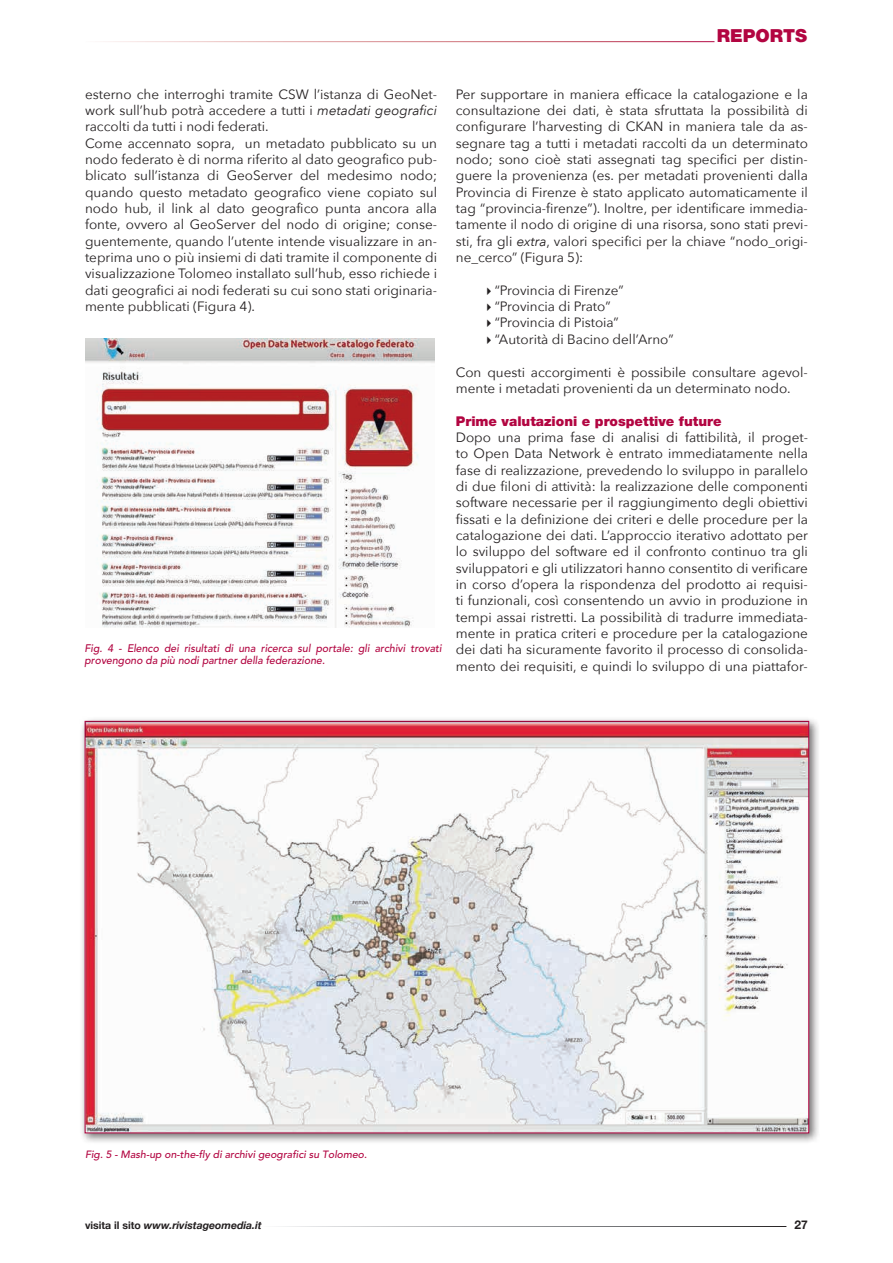
<style>
.page{position:relative;width:893px;height:1263px;background:#fff}
.page>*{position:absolute;margin:0;border:0;box-sizing:border-box;transform-origin:0 0}
.t1{font:900 18px "Helvetica Neue";color:#b20541}
.t2{font:13.5px/16.4px "Avenir Next";color:#231f20}
.t3{font:900 13.5px "Helvetica Neue";color:#b20541}
.t4{font:700 12px "Helvetica Neue";color:#231f20}
.t5{font:italic 500 10.95px/12px "Avenir";color:#b20541;scale:.96 1}
.t6{font:italic 500 10.5px "Avenir";color:#b20541}
.t7{font:italic 700 10.5px "Helvetica Neue";color:#231f20}
.s1{font-style:italic}
.s2{font-style:normal}
</style>
<div class="page">
<img style="left:85px;top:339px;width:350px;height:288px">
<div style="left:79px;top:716px;width:741px;height:428px;background:#231f20;opacity:.65"></div>
<img style="left:87px;top:723px;width:720px;height:408px">
<h1 class="t1" style="left:717px;top:25px;width:92px">REPORTS</h1>
<p class="t2" style="left:85px;top:85px;width:354px">esterno che interroghi tramite CSW l’istanza di GeoNet&shy;work sull’hub potrà accedere a tutti i <span class="s1">metadati geografici </span>raccolti da tutti i nodi federati.<br>Come accennato sopra, un metadato pubblicato su un nodo federato è di norma riferito al dato geografico pub&shy;blicato sull’istanza di GeoServer del medesimo nodo; quando questo metadato geografico viene copiato sul nodo hub, il link al dato geografico punta ancora alla fonte, ovvero al GeoServer del nodo di origine; conse&shy;guentemente, quando l’utente intende visualizzare in an&shy;teprima uno o più insiemi di dati tramite il componente di visualizzazione Tolomeo installato sull’hub, esso richiede i dati geografici ai nodi federati su cui sono stati originaria&shy;mente pubblicati (Figura 4).</p>
<p class="t2" style="left:456px;top:85px;width:354px;text-align:justify">Per supportare in maniera efficace la catalogazione e la consultazione dei dati, è stata sfruttata la possibilità di configurare l’harvesting di CKAN in maniera tale da as&shy;segnare tag a tutti i metadati raccolti da un determinato nodo; sono cioè stati assegnati tag specifici per distin&shy;guere la provenienza (es. per metadati provenienti dalla Provincia di Firenze è stato applicato automaticamente il tag “provincia-firenze”). Inoltre, per identificare immedia&shy;tamente il nodo di origine di una risorsa, sono stati previ&shy;sti, fra gli <span class="s1">extra</span>, valori specifici per la chiave “nodo_origi&shy;ne_cerco” (Figura 5):</p>
<p class="t2" style="left:483px;top:281px;width:142px">✔ “Provincia di Firenze”</p>
<p class="t2" style="left:483px;top:298px;width:129px">✔ “Provincia di Prato”</p>
<p class="t2" style="left:483px;top:314px;width:137px">✔ “Provincia di Pistoia”</p>
<p class="t2" style="left:483px;top:330px;width:192px">✔ “Autorità di Bacino dell’Arno”</p>
<p class="t2" style="left:456px;top:363px;width:354px">Con questi accorgimenti è possibile consultare agevol&shy;mente i metadati provenienti da un determinato nodo.</p>
<p class="t3" style="left:456px;top:413px;width:267px">Prime valutazioni e prospettive future</p>
<p class="t2" style="left:456px;top:428px;width:354px;text-align:justify">Dopo una prima fase di analisi di fattibilità, il proget&shy;to Open Data Network è entrato immediatamente nella fase di realizzazione, prevedendo lo sviluppo in parallelo di due filoni di attività: la realizzazione delle componenti software necessarie per il raggiungimento degli obiettivi fissati e la definizione dei criteri e delle procedure per la catalogazione dei dati. L’approccio iterativo adottato per lo sviluppo del software ed il confronto continuo tra gli sviluppatori e gli utilizzatori hanno consentito di verificare in corso d’opera la rispondenza del prodotto ai requisi&shy;ti funzionali, così consentendo un avvio in produzione in tempi assai ristretti. La possibilità di tradurre immediata&shy;mente in pratica criteri e procedure per la catalogazione dei dati ha sicuramente favorito il processo di consolida&shy;mento dei requisiti, e quindi lo sviluppo di una piattafor-</p>
<p class="t5" style="left:84px;top:643px;width:373px">Fig. 4 - Elenco dei risultati di una ricerca sul portale: gli archivi trovati provengono da più nodi partner della federazione.</p>
<p class="t6" style="left:85px;top:1149px;width:284px">Fig. 5 - Mash-up on-the-fly di archivi geografici su Tolomeo.</p>
<p class="t7" style="left:85px;top:1217px;width:178px"><span class="s2">visita il sito</span> www.rivistageomedia.it</p>
<p class="t4" style="left:795px;top:1215px;width:15px">27</p>
</div>
